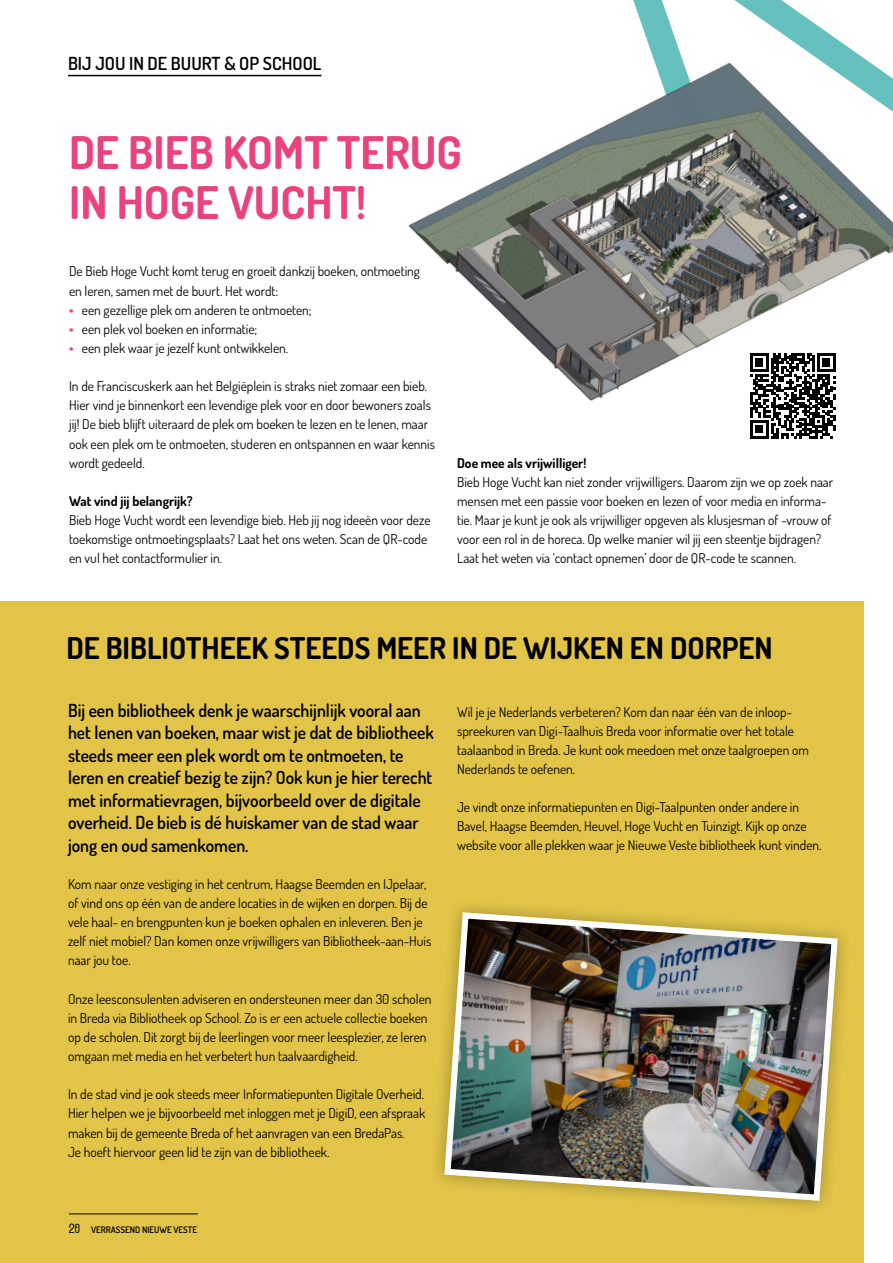
<style>
.page{position:relative;width:893px;height:1263px;background:#fff}
.page>*{position:absolute;margin:0;border:0;box-sizing:border-box;transform-origin:0 0}
.t1{font:700 45px/49.9px "Dosis";color:#e9427d}
.t2{font:700 30px "Dosis";color:#000}
.t3{font:600 18px/22.5px "Dosis";color:#000}
.t4{font:13.5px/19.2px "Dosis";color:#000}
.t5{font:700 13.5px "Dosis";color:#000}
.t6{font:600 9px "Dosis";color:#000}
.s1{font-weight:700;color:#e9427d}
.s2{font-family:"Haustraks YT";font-weight:400;font-size:13.5px}
</style>
<div class="page">
<div style="left:0;top:602px;width:864px;height:661px;background:#e2c448"></div>
<hr style="left:68px;top:75px;width:253px;height:1px;background:#000">
<img style="left:441px;top:909px;width:400px;height:295px">
<svg style="left:633px;top:0;width:197px;height:34px"></svg>
<img style="left:408px;top:34px;width:485px;height:367px">
<div style="left:740px;top:343px;width:106px;height:106px;background:#fff"></div>
<svg style="left:750px;top:353px;width:85px;height:85px"></svg>
<hr style="left:69px;top:1213px;width:129px;height:1px;background:#000">
<h3 class="t3" style="left:68px;top:51px;width:255px">BIJ JOU IN DE BUURT &amp; OP SCHOOL</h3>
<h1 class="t1" style="left:69px;top:126px;width:394px">DE BIEB KOMT TERUG<br>IN HOGE VUCHT!</h1>
<p class="t4" style="left:69px;top:261px;width:352px">De Bieb Hoge Vucht komt terug en groeit dankzij boeken, ontmoeting en leren, samen met de buurt. Het wordt:</p>
<p class="t4" style="left:69px;top:299px;width:244px"><span class="s1">•</span> een gezellige plek om anderen te ontmoeten;</p>
<p class="t4" style="left:69px;top:319px;width:190px"><span class="s1">•</span> een plek vol boeken en informatie;</p>
<p class="t4" style="left:69px;top:338px;width:221px"><span class="s1">•</span> een plek waar je jezelf kunt ontwikkelen.</p>
<p class="t4" style="left:69px;top:376px;width:367px">In de Franciscuskerk aan het Belgiëplein is straks niet zomaar een bieb.<br>Hier vind je binnenkort een levendige plek voor en door bewoners zoals jij! De bieb blijft uiteraard de plek om boeken te lezen en te lenen, maar ook een plek om te ontmoeten, studeren en ontspannen en waar kennis wordt gedeeld.</p>
<p class="t5" style="left:69px;top:492px;width:125px">Wat vind jij belangrijk?</p>
<p class="t4" style="left:69px;top:510px;width:363px">Bieb Hoge Vucht wordt een levendige bieb. Heb jij nog ideeën voor deze toekomstige ontmoetingsplaats? Laat het ons weten. Scan de QR-code en vul het contactformulier in.</p>
<p class="t5" style="left:457px;top:453px;width:131px">Doe mee als vrijwilliger!</p>
<p class="t4" style="left:457px;top:472px;width:378px">Bieb Hoge Vucht kan niet zonder vrijwilligers. Daarom zijn we op zoek naar mensen met een passie voor boeken en lezen of voor media en informa&shy;tie. Maar je kunt je ook als vrijwilliger opgeven als klusjesman of -vrouw of voor een rol in de horeca. Op welke manier wil jij een steentje bijdragen?<br>Laat het weten via ‘contact opnemen’ door de QR-code te scannen.</p>
<h2 class="t2" style="left:66px;top:627px;width:708px">DE BIBLIOTHEEK STEEDS MEER IN DE WIJKEN EN DORPEN</h2>
<p class="t3" style="left:68px;top:698px;width:367px">Bij een bibliotheek denk je waarschijnlijk vooral aan het lenen van boeken, maar wist je dat de bibliotheek steeds meer een plek wordt om te ontmoeten, te leren en creatief bezig te zijn? Ook kun je hier terecht met informatievragen, bijvoorbeeld over de digitale overheid. De bieb is dé huiskamer van de stad waar jong en oud samenkomen.</p>
<p class="t4" style="left:68px;top:873px;width:365px">Kom naar onze vestiging in het centrum, Haagse Beemden en IJpelaar, of vind ons op één van de andere locaties in de wijken en dorpen. Bij de vele haal- en brengpunten kun je boeken ophalen en inleveren. Ben je zelf niet mobiel? Dan komen onze vrijwilligers van Bibliotheek-aan-Huis naar jou toe.</p>
<p class="t4" style="left:68px;top:988px;width:365px">Onze leesconsulenten adviseren en ondersteunen meer dan 30 scholen in Breda via Bibliotheek op School. Zo is er een actuele collectie boeken op de scholen. Dit zorgt bij de leerlingen voor meer leesplezier, ze leren omgaan met media en het verbetert hun taalvaardigheid.</p>
<p class="t4" style="left:68px;top:1084px;width:359px">In de stad vind je ook steeds meer Informatiepunten Digitale Overheid.<br>Hier helpen we je bijvoorbeeld met inloggen met je DigiD, een afspraak maken bij de gemeente Breda of het aanvragen van een BredaPas.<br>Je hoeft hiervoor geen lid te zijn van de bibliotheek.</p>
<p class="t4" style="left:457px;top:701px;width:353px">Wil je je Nederlands verbeteren? Kom dan naar één van de inloop&shy;spreekuren van Digi-Taalhuis Breda voor informatie over het totale taalaanbod in Breda. Je kunt ook meedoen met onze taalgroepen om Nederlands te oefenen.</p>
<p class="t4" style="left:457px;top:797px;width:366px">Je vindt onze informatiepunten en Digi-Taalpunten onder andere in<br>Bavel, Haagse Beemden, Heuvel, Hoge Vucht en Tuinzigt. Kijk op onze website voor alle plekken waar je Nieuwe Veste bibliotheek kunt vinden.</p>
<p class="t6" style="left:69px;top:1224px;width:130px"><span class="s2">20</span> VERRASSEND NIEUWE VESTE</p>
</div>
